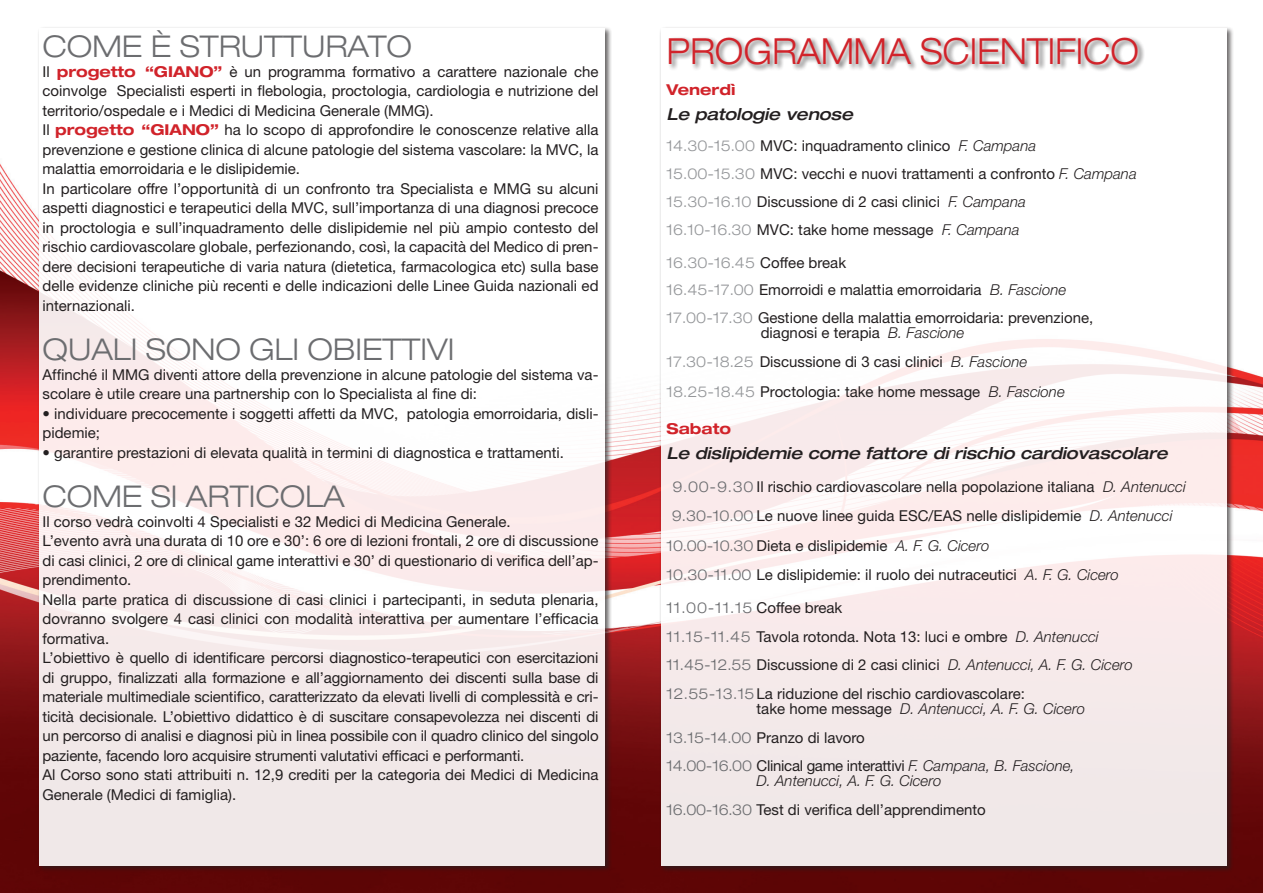
<style>
.page{position:relative;width:1263px;height:893px;background:#fff}
.page>*{position:absolute;margin:0;border:0;box-sizing:border-box;transform-origin:0 0}
.t1{font:300 expanded 36px "Helvetica Neue";color:#d1232a;scale:.93 1}
.t2{font:300 expanded 30px "Helvetica Neue";color:#6c6d70}
.t3{font:italic 500 expanded 16.5px "Helvetica Neue";letter-spacing:-.01em;color:#231f20}
.t4{font:15px/19.5px "Helvetica Neue";color:#231f20;text-align:justify}
.t5{font:italic 300 15px/15px "Helvetica Neue";color:#231f20}
.t6{font:300 expanded 15px "Helvetica Neue";color:#95979a}
.t7{font:300 expanded 15px "Helvetica Neue";letter-spacing:.05em;color:#6c6d70}
.t8{font:700 expanded 15px "Helvetica Neue";color:#d1232a}
.s1{font-weight:700;font-stretch:expanded;color:#d1232a}
.s2{font-weight:300;font-stretch:expanded;color:#95979a}
.s3{font-weight:300;font-style:italic}
.s4{font-weight:400;font-stretch:normal;color:#231f20}
.s5{font-weight:300;font-stretch:expanded;color:#6c6d70}
.s6{font-style:normal;font-stretch:expanded;color:#6c6d70}
.s7{font-weight:400;font-style:normal}
</style>
<div class="page">
<img style="left:0;top:163px;width:1263px;height:730px">
<div style="left:38px;top:26px;width:574px;height:847px;background:#231f20;opacity:.75"></div>
<svg style="left:39px;top:28px;width:566px;height:837px"></svg>
<div style="left:659px;top:26px;width:575px;height:847px;background:#231f20;opacity:.75"></div>
<div style="left:661px;top:28px;width:565px;height:837px;background:linear-gradient(to right,#faf4f5,#fbf4f4)"></div>
<div style="left:659px;top:28px;width:487px;height:45px;background:#fff;opacity:.75"></div>
<p class="t2" style="left:43px;top:29px;width:371px">COME È STRUTTURATO</p>
<p class="t4" style="left:43px;top:62px;width:557px">Il <span class="s1">progetto “GIANO”</span> è un programma formativo a carattere nazionale che coinvolge Specialisti esperti in flebologia, proctologia, cardiologia e nutrizione del territorio/ospedale e i Medici di Medicina Generale (MMG).</p>
<p class="t4" style="left:43px;top:120px;width:557px">Il <span class="s1">progetto “GIANO”</span> ha lo scopo di approfondire le conoscenze relative alla prevenzione e gestione clinica di alcune patologie del sistema vascolare: la MVC, la malattia emorroidaria e le dislipidemie.</p>
<p class="t4" style="left:43px;top:179px;width:558px">In particolare offre l’opportunità di un confronto tra Specialista e MMG su alcuni aspetti diagnostici e terapeutici della MVC, sull’importanza di una diagnosi precoce in proctologia e sull’inquadramento delle dislipidemie nel più ampio contesto del rischio cardiovascolare globale, perfezionando, così, la capacità del Medico di pren&shy;dere decisioni terapeutiche di varia natura (dietetica, farmacologica etc) sulla base delle evidenze cliniche più recenti e delle indicazioni delle Linee Guida nazionali ed internazionali.</p>
<p class="t2" style="left:43px;top:332px;width:413px">QUALI SONO GLI OBIETTIVI</p>
<p class="t4" style="left:43px;top:365px;width:557px">Affinché il MMG diventi attore della prevenzione in alcune patologie del sistema va&shy;scolare è utile creare una partnership con lo Specialista al fine di:</p>
<p class="t4" style="left:43px;top:404px;width:557px">• individuare precocemente i soggetti affetti da MVC, patologia emorroidaria, disli&shy;pidemie;</p>
<p class="t4" style="left:43px;top:443px;width:523px">• garantire prestazioni di elevata qualità in termini di diagnostica e trattamenti.</p>
<p class="t2" style="left:43px;top:479px;width:304px">COME SI ARTICOLA</p>
<p class="t4" style="left:43px;top:512px;width:470px">Il corso vedrà coinvolti 4 Specialisti e 32 Medici di Medicina Generale.</p>
<p class="t4" style="left:43px;top:531px;width:558px">L’evento avrà una durata di 10 ore e 30’: 6 ore di lezioni frontali, 2 ore di discussione di casi clinici, 2 ore di clinical game interattivi e 30’ di questionario di verifica dell’ap&shy;prendimento.</p>
<p class="t4" style="left:43px;top:590px;width:557px">Nella parte pratica di discussione di casi clinici i partecipanti, in seduta plenaria, dovranno svolgere 4 casi clinici con modalità interattiva per aumentare l’efficacia formativa.</p>
<p class="t4" style="left:43px;top:648px;width:558px">L’obiettivo è quello di identificare percorsi diagnostico-terapeutici con esercitazioni di gruppo, finalizzati alla formazione e all’aggiornamento dei discenti sulla base di materiale multimediale scientifico, caratterizzato da elevati livelli di complessità e cri&shy;ticità decisionale. L’obiettivo didattico è di suscitare consapevolezza nei discenti di un percorso di analisi e diagnosi più in linea possibile con il quadro clinico del singolo paziente, facendo loro acquisire strumenti valutativi efficaci e performanti.</p>
<p class="t4" style="left:43px;top:765px;width:557px">Al Corso sono stati attribuiti n. 12,9 crediti per la categoria dei Medici di Medicina<br>Generale (Medici di famiglia).</p>
<p class="t1" style="left:666px;top:30px;width:510px">PROGRAMMA SCIENTIFICO</p>
<p class="t8" style="left:666px;top:80px;width:70px">Venerdì</p>
<p class="t3" style="left:666px;top:104px;width:188px">Le patologie venose</p>
<p class="t4" style="left:666px;top:136px;width:371px"><span class="s2">14.30-15.00</span> MVC: inquadramento clinico <span class="s3">F. Campana</span></p>
<p class="t4" style="left:666px;top:164px;width:472px"><span class="s2">15.00-15.30</span> MVC: vecchi e nuovi trattamenti a confronto <span class="s3">F. Campana</span></p>
<p class="t4" style="left:666px;top:191px;width:361px"><span class="s2">15.30-16.10</span> Discussione di 2 casi clinici <span class="s3">F. Campana</span></p>
<p class="t4" style="left:666px;top:219px;width:354px"><span class="s2">16.10-16.30</span> MVC: take home message <span class="s3">F. Campana</span></p>
<p class="t6" style="left:666px;top:253px;width:181px">16.30-16.45 <span class="s4">Coffee break</span></p>
<p class="t4" style="left:666px;top:280px;width:401px"><span class="s2">16.45-17.00</span> Emorroidi e malattia emorroidaria <span class="s3">B. Fascione</span></p>
<p class="t4" style="left:761px;top:310px;width:334px;line-height:15px;text-indent:-94px"><span class="s2">17.00-17.30</span> Gestione della malattia emorroidaria: prevenzione, diagnosi e terapia <span class="s3">B. Fascione</span></p>
<p class="t4" style="left:666px;top:352px;width:362px"><span class="s2">17.30-18.25</span> Discussione di 3 casi clinici <span class="s3">B. Fascione</span></p>
<p class="t4" style="left:666px;top:381px;width:400px"><span class="s2">18.25-18.45</span> Proctologia: take home message <span class="s3">B. Fascione</span></p>
<p class="t8" style="left:666px;top:419px;width:66px">Sabato</p>
<p class="t3" style="left:666px;top:443px;width:503px">Le dislipidemie come fattore di rischio cardiovascolare</p>
<p class="t4" style="left:672px;top:477px;width:515px"><span class="s5">9.00-9.30</span> Il rischio cardiovascolare nella popolazione italiana <span class="s3">D. Antenucci</span></p>
<p class="t4" style="left:672px;top:506px;width:502px"><span class="s5">9.30-10.00</span> Le nuove linee guida ESC/EAS nelle dislipidemie <span class="s3">D. Antenucci</span></p>
<p class="t4" style="left:666px;top:535px;width:324px"><span class="s5">10.00-10.30</span> Dieta e dislipidemie <span class="s3">A. F. G. Cicero</span></p>
<p class="t4" style="left:666px;top:565px;width:454px"><span class="s5">10.30-11.00</span> Le dislipidemie: il ruolo dei nutraceutici <span class="s3">A. F. G. Cicero</span></p>
<p class="t7" style="left:666px;top:598px;width:177px">11.00-11.15 <span class="s4">Coffee break</span></p>
<p class="t4" style="left:666px;top:627px;width:434px"><span class="s5">11.15-11.45</span> Tavola rotonda. Nota 13: luci e ombre <span class="s3">D. Antenucci</span></p>
<p class="t4" style="left:666px;top:655px;width:468px"><span class="s5">11.45-12.55</span> Discussione di 2 casi clinici <span class="s3">D. Antenucci, A. F. G. Cicero</span></p>
<p class="t4" style="left:756px;top:686px;width:330px;line-height:15px;text-indent:-90px"><span class="s5">12.55-13.15</span>La riduzione del rischio cardiovascolare:<br>take home message <span class="s3">D. Antenucci, A. F. G. Cicero</span></p>
<p class="t4" style="left:666px;top:728px;width:200px"><span class="s5">13.15-14.00</span> Pranzo di lavoro</p>
<p class="t5" style="left:756px;top:758px;width:320px;text-indent:-90px"><span class="s6">14.00-16.00</span> <span class="s7">Clinical game interattivi</span> F. Campana, B. Fascione,<br>D. Antenucci, A. F. G. Cicero</p>
<p class="t4" style="left:666px;top:800px;width:321px"><span class="s5">16.00-16.30</span> Test di verifica dell’apprendimento</p>
</div>
